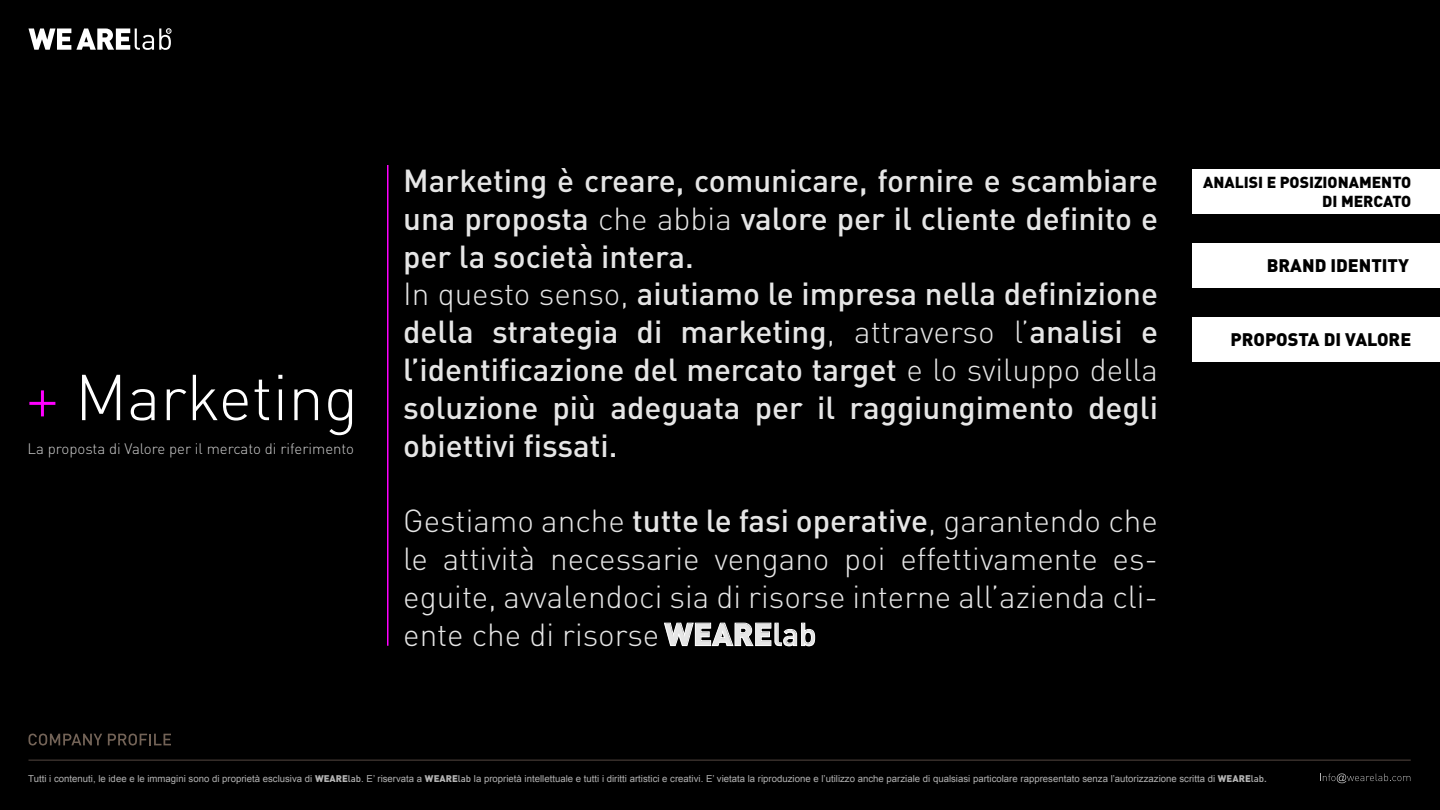
<style>
.page{position:relative;width:1440px;height:810px;background:#000}
.page>*{position:absolute;margin:0;border:0;box-sizing:border-box;transform-origin:0 0}
.t1{font:500 31.5px/37.8px "DIN";color:#e6e6e6}
.t2{font:300 31.5px/37.8px "DIN";color:#e6e6e6;text-align:justify}
.t3{font:900 18px "DIN";color:#000}
.t4{font:900 15.75px/18.9px "DIN";color:#000;text-align:right}
.t5{font:300 15px "DIN";color:#ccc}
.t6{font:9.6px "Arial";color:#b3b3b3}
.s1{font-weight:300}
.s2{font-weight:500}
.s3{font-weight:900}
.s4{font-family:"DIN";font-weight:900}
.s5{font-family:"DIN";font-weight:500}
</style>
<div class="page">
<svg style="left:28px;top:28px;width:143px;height:22px"></svg>
<hr style="left:28px;top:760px;width:1383px;height:1px;background:#534741">
<svg style="left:28px;top:734px;width:74px;height:12px"></svg>
<svg style="left:108px;top:734px;width:63px;height:12px"></svg>
<div style="left:1192px;top:169px;width:248px;height:45px;background:#fff"></div>
<div style="left:1192px;top:243px;width:248px;height:45px;background:#fff"></div>
<div style="left:1192px;top:317px;width:248px;height:45px;background:#fff"></div>
<hr style="left:387px;top:165px;width:1px;height:481px;background:#f0f">
<svg style="left:664px;top:622px;width:152px;height:25px"></svg>
<svg style="left:29px;top:390px;width:26px;height:26px"></svg>
<svg style="left:82px;top:375px;width:38px;height:45px"></svg>
<svg style="left:131px;top:389px;width:24px;height:32px"></svg>
<svg style="left:167px;top:389px;width:19px;height:31px"></svg>
<svg style="left:193px;top:375px;width:55px;height:46px"></svg>
<svg style="left:255px;top:380px;width:14px;height:40px"></svg>
<svg style="left:278px;top:375px;width:4px;height:45px"></svg>
<svg style="left:294px;top:389px;width:24px;height:31px"></svg>
<svg style="left:328px;top:389px;width:24px;height:46px"></svg>
<svg style="left:1320px;top:773px;width:90px;height:10px"></svg>
<p class="t5" style="left:27px;top:439px;width:328px">La proposta di Valore per il mercato di riferimento</p>
<p class="t1" style="left:403px;top:161px;width:756px">Marketing è creare, comunicare, fornire e scambiare una proposta <span class="s1">che abbia</span> valore per il cliente definito e per la società intera.<br><span class="s1">In questo senso,</span> aiutiamo le impresa nella definizione della strategia di marketing<span class="s1">, attraverso l’</span>analisi e l’identificazione del mercato target <span class="s1">e lo sviluppo della </span>soluzione più adeguata per il raggiungimento degli obiettivi fissati.</p>
<p class="t2" style="left:403px;top:502px;width:756px">Gestiamo anche <span class="s2">tutte le fasi operative</span>, garantendo che le attività necessarie vengano poi effettivamente es&shy;eguite, avvalendoci sia di risorse interne all’azienda cli&shy;ente che di risorse <span class="s3">WEARE</span><span class="s2">lab</span></p>
<p class="t4" style="left:1203px;top:172px;width:210px">ANALISI E POSIZIONAMENTO<br>DI MERCATO</p>
<p class="t3" style="left:1267px;top:254px;width:144px">BRAND IDENTITY</p>
<p class="t3" style="left:1231px;top:328px;width:182px">PROPOSTA DI VALORE</p>
<p class="t6" style="left:28px;top:772px;width:1240px">Tutti i contenuti, le idee e le immagini sono di proprietà esclusiva di <span class="s4">WEARE</span><span class="s5">lab</span>. E’ riservata a <span class="s4">WEARE</span><span class="s5">lab</span> la proprietà intellettuale e tutti i diritti artistici e creativi. E’ vietata la riproduzione e l’utilizzo anche parziale di qualsiasi particolare rappresentato senza l’autorizzazione scritta di <span class="s4">WEARE</span><span class="s5">lab.</span></p>
</div>
